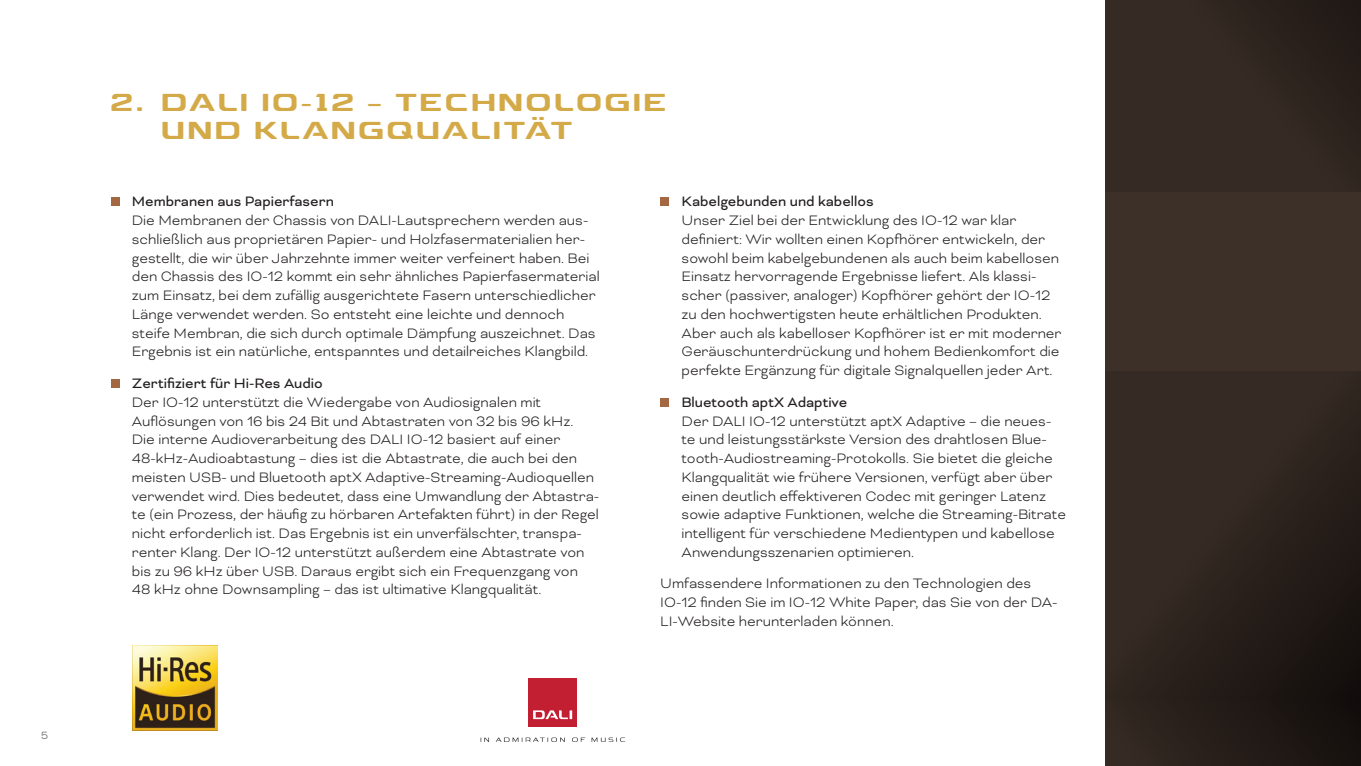
<style>
.page{position:relative;width:1361px;height:766px;background:#fff}
.page>*{position:absolute;margin:0;border:0;box-sizing:border-box;transform-origin:0 0}
.Heading_Level_1_EN_not_in_ToC{font:700 30px/28.5px "Dali Font 2";letter-spacing:.1em;color:#d4aa49}
.Body_List{font:300 15.75px/18.8px "Bicyclette";color:#231f20}
.Body{font:300 15.75px/18.8px "Bicyclette";color:#231f20}
.Body_List_Heading_Level_3{font:15.75px "Bicyclette";color:#231f20}
.t1{font:300 12px "Bicyclette";color:#575756}
</style>
<div class="page">
<div style="left:1106px;top:0;width:255px;height:765px;background:#3c3028"></div>
<svg style="left:1106px;top:372px;width:255px;height:327px;fill:#312721"></svg>
<div style="left:1106px;top:699px;width:255px;height:66px;background:linear-gradient(to right,#342a23,#140e0d)"></div>
<div style="left:1106px;top:0;width:255px;height:192px;background:linear-gradient(to right,#392e26,#2b221c)"></div>
<div style="left:111px;top:197px;width:8px;height:9px;background:#a36841"></div>
<div style="left:111px;top:379px;width:8px;height:9px;background:#a36841"></div>
<div style="left:660px;top:197px;width:9px;height:9px;background:#a36841"></div>
<div style="left:660px;top:397px;width:9px;height:9px;background:#a36841"></div>
<img style="left:133px;top:645px;width:85px;height:84px">
<svg style="left:480px;top:737px;width:9px;height:4px"></svg>
<svg style="left:591px;top:737px;width:34px;height:4px"></svg>
<svg style="left:496px;top:737px;width:69px;height:4px"></svg>
<svg style="left:572px;top:737px;width:13px;height:4px"></svg>
<div style="left:529px;top:678px;width:48px;height:48px;background:#c21f32"></div>
<svg style="left:533px;top:710px;width:39px;height:9px"></svg>
<p class="t1" style="left:41px;top:728px;width:9px">5</p>
<p class="Heading_Level_1_EN_not_in_ToC" style="left:162px;top:87px;width:506px;text-indent:-51px">2. DALI IO-12 – TECHNOLOGIE<br>UND KLANGQUALITÄT</p>
<p class="Body_List_Heading_Level_3" style="left:132px;top:192px;width:203px">Membranen aus Papierfasern</p>
<p class="Body_List" style="left:132px;top:211px;width:469px">Die Membranen der Chassis von DALI-Lautsprechern werden aus&shy;schließlich aus proprietären Papier- und Holzfasermaterialien her&shy;gestellt, die wir über Jahrzehnte immer weiter verfeinert haben. Bei den Chassis des IO-12 kommt ein sehr ähnliches Papierfasermaterial zum Einsatz, bei dem zufällig ausgerichtete Fasern unterschiedlicher Länge verwendet werden. So entsteht eine leichte und dennoch steife Membran, die sich durch optimale Dämpfung auszeichnet. Das Ergebnis ist ein natürliche, entspanntes und detailreiches Klangbild.</p>
<p class="Body_List_Heading_Level_3" style="left:132px;top:374px;width:192px">Zertifiziert für Hi-Res Audio</p>
<p class="Body_List" style="left:132px;top:392px;width:469px">Der IO-12 unterstützt die Wiedergabe von Audiosignalen mit Auflösungen von 16 bis 24 Bit und Abtastraten von 32 bis 96 kHz.<br>Die interne Audioverarbeitung des DALI IO-12 basiert auf einer 48-kHz-Audioabtastung – dies ist die Abtastrate, die auch bei den meisten USB- und Bluetooth aptX Adaptive-Streaming-Audioquellen verwendet wird. Dies bedeutet, dass eine Umwandlung der Abtastra&shy;te (ein Prozess, der häufig zu hörbaren Artefakten führt) in der Regel nicht erforderlich ist. Das Ergebnis ist ein unverfälschter, transpa&shy;renter Klang. Der IO-12 unterstützt außerdem eine Abtastrate von bis zu 96 kHz über USB. Daraus ergibt sich ein Frequenzgang von 48 kHz ohne Downsampling – das ist ultimative Klangqualität.</p>
<p class="Body_List_Heading_Level_3" style="left:681px;top:192px;width:194px">Kabelgebunden und kabellos</p>
<p class="Body_List" style="left:681px;top:211px;width:381px">Unser Ziel bei der Entwicklung des IO-12 war klar definiert: Wir wollten einen Kopfhörer entwickeln, der sowohl beim kabelgebundenen als auch beim kabellosen Einsatz hervorragende Ergebnisse liefert. Als klassi&shy;scher (passiver, analoger) Kopfhörer gehört der IO-12 zu den hochwertigsten heute erhältlichen Produkten.<br>Aber auch als kabelloser Kopfhörer ist er mit moderner Geräuschunterdrückung und hohem Bedienkomfort die perfekte Ergänzung für digitale Signalquellen jeder Art.</p>
<p class="Body_List_Heading_Level_3" style="left:681px;top:393px;width:167px">Bluetooth aptX Adaptive</p>
<p class="Body_List" style="left:681px;top:411px;width:386px">Der DALI IO-12 unterstützt aptX Adaptive – die neues&shy;te und leistungsstärkste Version des drahtlosen Blue&shy;tooth-Audiostreaming-Protokolls. Sie bietet die gleiche Klangqualität wie frühere Versionen, verfügt aber über einen deutlich effektiveren Codec mit geringer Latenz sowie adaptive Funktionen, welche die Streaming-Bitrate intelligent für verschiedene Medientypen und kabellose Anwendungsszenarien optimieren.</p>
<p class="Body" style="left:660px;top:574px;width:399px">Umfassendere Informationen zu den Technologien des<br>IO-12 finden Sie im IO-12 White Paper, das Sie von der DA-<br>LI-Website herunterladen können.</p>
</div>
